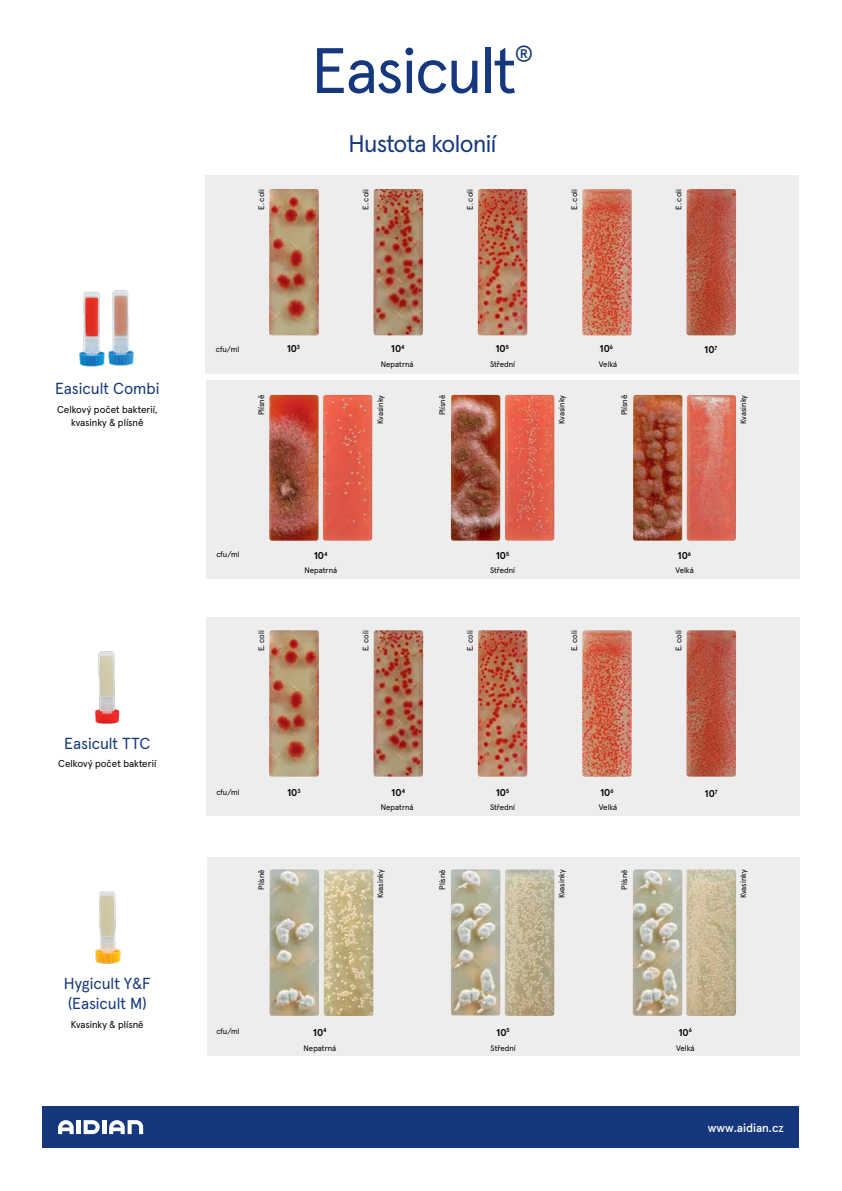
<style>
.page{position:relative;width:842px;height:1191px;background:#fff}
.page>*{position:absolute;margin:0;border:0;box-sizing:border-box;transform-origin:0 0}
.t1{font:64px "Apercu Pro";letter-spacing:-.025em;color:#14377d}
.t2{font:24px "Apercu Pro";letter-spacing:-.03em;color:#14377d}
.t3{font:21px "Apercu Pro";color:#14377d}
.t4{font:16px/20px "Apercu Pro";color:#14377d}
.t5{font:500 12px "Apercu Pro";color:#fff}
.t6{font:10px/13px "Apercu Pro";color:#000;text-align:center}
.t7{font:700 10px "Apercu Pro";color:#000}
.t8{font:8px "Apercu Pro";color:#000}
</style>
<div class="page">
<div style="left:43px;top:1106px;width:756px;height:42px;background:#14377d"></div>
<svg style="left:84px;top:1120px;width:16px;height:14px"></svg>
<hr style="left:77px;top:1120px;width:4px;height:14px;background:#fff">
<hr style="left:102px;top:1120px;width:4px;height:14px;background:#fff">
<svg style="left:58px;top:1120px;width:16px;height:14px"></svg>
<svg style="left:109px;top:1120px;width:34px;height:14px"></svg>
<img style="left:126px;top:290px;width:8px;height:76px">
<img style="left:79px;top:290px;width:47px;height:77px">
<img style="left:95px;top:891px;width:26px;height:72px">
<img style="left:95px;top:651px;width:25px;height:73px">
<div style="left:206px;top:617px;width:593px;height:198px;background:#ededee"></div>
<img style="left:269px;top:630px;width:50px;height:146px">
<img style="left:373px;top:630px;width:50px;height:146px">
<img style="left:478px;top:630px;width:49px;height:146px">
<img style="left:582px;top:630px;width:50px;height:146px">
<img style="left:686px;top:630px;width:50px;height:146px">
<div style="left:205px;top:175px;width:594px;height:198px;background:#ededee"></div>
<div style="left:206px;top:380px;width:593px;height:199px;background:#ededee"></div>
<img style="left:451px;top:395px;width:49px;height:146px">
<img style="left:269px;top:189px;width:50px;height:146px">
<img style="left:373px;top:189px;width:50px;height:146px">
<img style="left:478px;top:189px;width:49px;height:146px">
<img style="left:582px;top:189px;width:50px;height:146px">
<img style="left:686px;top:189px;width:50px;height:146px">
<img style="left:269px;top:395px;width:50px;height:145px">
<img style="left:323px;top:395px;width:49px;height:145px">
<img style="left:505px;top:395px;width:49px;height:146px">
<img style="left:687px;top:395px;width:49px;height:146px">
<img style="left:633px;top:395px;width:49px;height:145px">
<div style="left:207px;top:857px;width:592px;height:198px;background:#ededee"></div>
<img style="left:633px;top:869px;width:49px;height:147px">
<img style="left:451px;top:869px;width:49px;height:146px">
<img style="left:269px;top:869px;width:50px;height:147px">
<img style="left:686px;top:869px;width:50px;height:147px">
<img style="left:505px;top:869px;width:49px;height:147px">
<img style="left:324px;top:869px;width:49px;height:147px">
<h3 class="t4" style="left:55px;top:377px;width:106px">Easicult Combi</h3>
<p class="t6" style="left:57px;top:402px;width:102px">Celkový počet bakterií, kvasinky &amp; plísně</p>
<h3 class="t4" style="left:64px;top:731px;width:88px">Easicult TTC</h3>
<p class="t6" style="left:58px;top:756px;width:100px">Celkový počet bakterií</p>
<h3 class="t4" style="left:64px;top:972px;width:88px">Hygicult Y&amp;F (Easicult M)</h3>
<p class="t6" style="left:71px;top:1017px;width:74px">Kvasinky &amp; plísně</p>
<h1 class="t1" style="left:311px;top:21px;width:206px">Easicult</h1>
<h3 class="t3" style="left:515px;top:37px;width:20px">®</h3>
<h2 class="t2" style="left:348px;top:125px;width:149px">Hustota kolonií</h2>
<p class="t8" style="left:255px;top:210px;width:22px;rotate:-90deg">E. coli</p>
<p class="t8" style="left:360px;top:210px;width:22px;rotate:-90deg">E. coli</p>
<p class="t8" style="left:464px;top:210px;width:22px;rotate:-90deg">E. coli</p>
<p class="t8" style="left:568px;top:210px;width:22px;rotate:-90deg">E. coli</p>
<p class="t8" style="left:672px;top:210px;width:22px;rotate:-90deg">E. coli</p>
<p class="t8" style="left:216px;top:343px;width:25px">cfu/ml</p>
<p class="t7" style="left:287px;top:341px;width:15px">10<sup>3</sup></p>
<p class="t7" style="left:391px;top:341px;width:15px">10<sup>4</sup></p>
<p class="t7" style="left:496px;top:341px;width:15px">10<sup>5</sup></p>
<p class="t7" style="left:600px;top:341px;width:15px">10<sup>6</sup></p>
<p class="t7" style="left:704px;top:341px;width:14px">10<sup>7</sup></p>
<p class="t8" style="left:381px;top:358px;width:34px">Nepatrná</p>
<p class="t8" style="left:490px;top:358px;width:27px">Střední</p>
<p class="t8" style="left:599px;top:358px;width:20px">Velká</p>
<p class="t8" style="left:374px;top:424px;width:30px;rotate:-90deg">Kvasinky</p>
<p class="t8" style="left:555px;top:424px;width:30px;rotate:-90deg">Kvasinky</p>
<p class="t8" style="left:737px;top:424px;width:30px;rotate:-90deg">Kvasinky</p>
<p class="t8" style="left:255px;top:415px;width:22px;rotate:-90deg">Plísně</p>
<p class="t8" style="left:436px;top:415px;width:22px;rotate:-90deg">Plísně</p>
<p class="t8" style="left:618px;top:415px;width:22px;rotate:-90deg">Plísně</p>
<p class="t8" style="left:216px;top:548px;width:25px">cfu/ml</p>
<p class="t7" style="left:314px;top:548px;width:15px">10<sup>4</sup></p>
<p class="t7" style="left:496px;top:548px;width:15px">10<sup>5</sup></p>
<p class="t7" style="left:678px;top:548px;width:15px">10<sup>6</sup></p>
<p class="t8" style="left:304px;top:564px;width:34px">Nepatrná</p>
<p class="t8" style="left:490px;top:564px;width:27px">Střední</p>
<p class="t8" style="left:675px;top:564px;width:20px">Velká</p>
<p class="t8" style="left:255px;top:651px;width:22px;rotate:-90deg">E. coli</p>
<p class="t8" style="left:360px;top:651px;width:22px;rotate:-90deg">E. coli</p>
<p class="t8" style="left:464px;top:651px;width:22px;rotate:-90deg">E. coli</p>
<p class="t8" style="left:568px;top:651px;width:22px;rotate:-90deg">E. coli</p>
<p class="t8" style="left:672px;top:651px;width:22px;rotate:-90deg">E. coli</p>
<p class="t8" style="left:216px;top:786px;width:25px">cfu/ml</p>
<p class="t7" style="left:287px;top:785px;width:15px">10<sup>3</sup></p>
<p class="t7" style="left:392px;top:785px;width:15px">10<sup>4</sup></p>
<p class="t7" style="left:496px;top:785px;width:15px">10<sup>5</sup></p>
<p class="t7" style="left:600px;top:785px;width:15px">10<sup>6</sup></p>
<p class="t7" style="left:705px;top:785px;width:14px">10<sup>7</sup></p>
<p class="t8" style="left:381px;top:801px;width:34px">Nepatrná</p>
<p class="t8" style="left:490px;top:801px;width:27px">Střední</p>
<p class="t8" style="left:599px;top:801px;width:20px">Velká</p>
<p class="t8" style="left:374px;top:898px;width:30px;rotate:-90deg">Kvasinky</p>
<p class="t8" style="left:555px;top:898px;width:30px;rotate:-90deg">Kvasinky</p>
<p class="t8" style="left:737px;top:898px;width:30px;rotate:-90deg">Kvasinky</p>
<p class="t8" style="left:255px;top:890px;width:22px;rotate:-90deg">Plísně</p>
<p class="t8" style="left:436px;top:890px;width:22px;rotate:-90deg">Plísně</p>
<p class="t8" style="left:618px;top:890px;width:22px;rotate:-90deg">Plísně</p>
<p class="t8" style="left:216px;top:1025px;width:25px">cfu/ml</p>
<p class="t7" style="left:313px;top:1024px;width:15px">10<sup>4</sup></p>
<p class="t7" style="left:497px;top:1024px;width:15px">10<sup>5</sup></p>
<p class="t7" style="left:679px;top:1024px;width:15px">10<sup>6</sup></p>
<p class="t8" style="left:304px;top:1042px;width:34px">Nepatrná</p>
<p class="t8" style="left:491px;top:1042px;width:27px">Střední</p>
<p class="t8" style="left:676px;top:1042px;width:20px">Velká</p>
<h3 class="t5" style="left:708px;top:1118px;width:78px">www.aidian.cz</h3>
</div>
